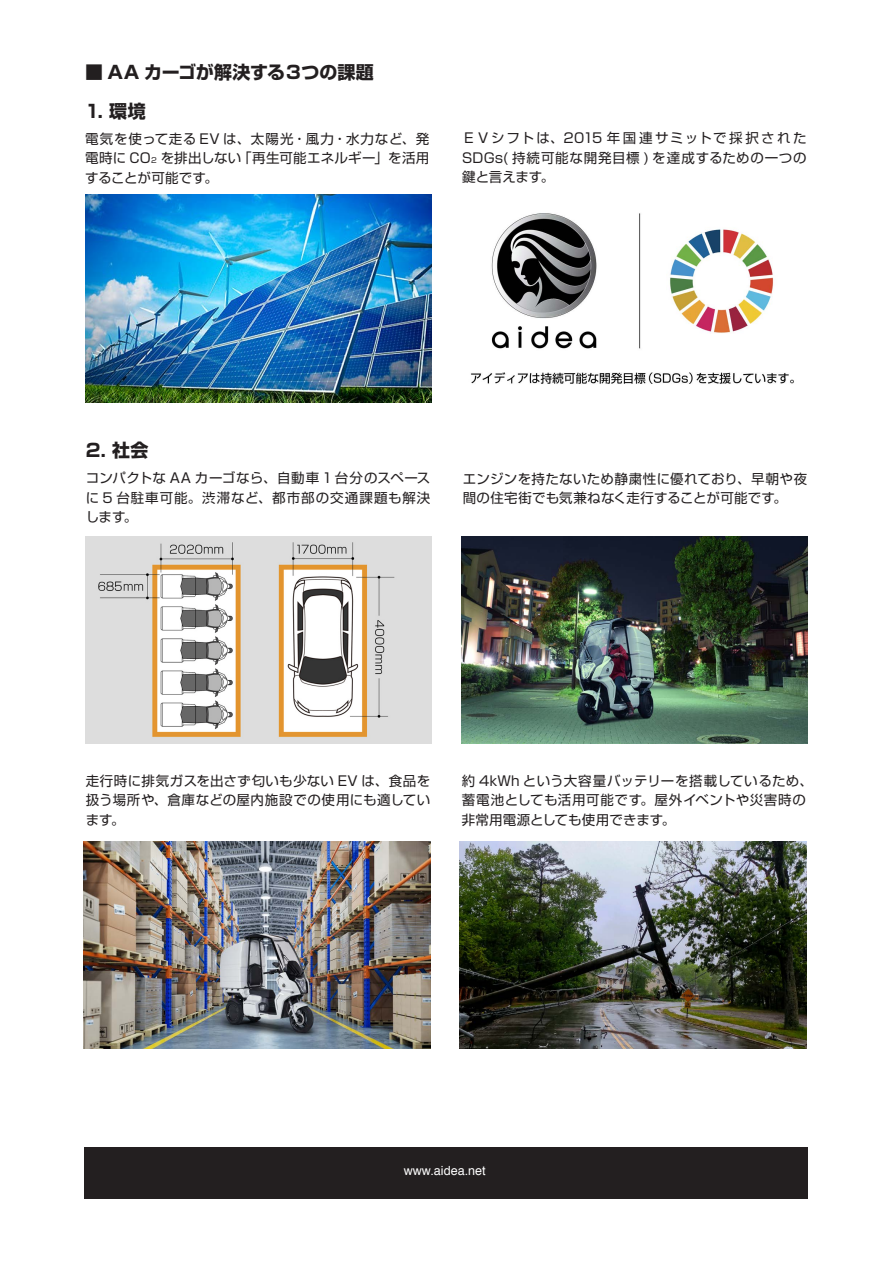
<style>
.page{position:relative;width:893px;height:1263px;background:#fff}
.page>*{position:absolute;margin:0;border:0;box-sizing:border-box;transform-origin:0 0}
.t1{font:700 18px "Shin Go Pro";color:#231f20}
.t2{font:13.5px/19.5px "Shin Go Pro";letter-spacing:.03em;color:#231f20;text-align:justify}
.t3{font:12.6px "Helvetica";color:#fff}
.s1{font-size:7.5px}
</style>
<div class="page">
<div style="left:85px;top:1147px;width:723px;height:52px;background:#231f20"></div>
<img style="left:471px;top:213px;width:323px;height:171px">
<img style="left:85px;top:195px;width:347px;height:207px">
<img style="left:461px;top:537px;width:347px;height:207px">
<img style="left:84px;top:841px;width:347px;height:208px">
<img style="left:460px;top:841px;width:346px;height:208px">
<img style="left:85px;top:537px;width:347px;height:206px">
<p class="t1" style="left:85px;top:58px;width:290px">■ AA カーゴが解決する３つの課題</p>
<p class="t1" style="left:85px;top:97px;width:62px">1. 環境</p>
<p class="t2" style="left:85px;top:127px;width:346px">電気を使って走る EV は、太陽光・風力・水力など、発電時に CO<span class="s1">2</span> を排出しない「再生可能エネルギー」を活用することが可能です。</p>
<p class="t2" style="left:462px;top:127px;width:346px">ＥＶシフトは、2015 年国連サミットで採択されたSDGs( 持続可能な開発目標 ) を達成するための一つの鍵と言えます。</p>
<p class="t1" style="left:86px;top:436px;width:64px">2. 社会</p>
<p class="t2" style="left:86px;top:467px;width:346px">コンパクトな AA カーゴなら、自動車 1 台分のスペースに 5 台駐車可能。渋滞など、都市部の交通課題も解決します。</p>
<p class="t2" style="left:463px;top:467px;width:346px">エンジンを持たないため静粛性に優れており、早朝や夜間の住宅街でも気兼ねなく走行することが可能です。</p>
<p class="t2" style="left:86px;top:769px;width:346px">走行時に排気ガスを出さず匂いも少ない EV は、食品を扱う場所や、倉庫などの屋内施設での使用にも適しています。</p>
<p class="t2" style="left:462px;top:769px;width:353px;text-align:left">約 4kWh という大容量バッテリーを搭載しているため、蓄電池としても活用可能です。屋外イベントや災害時の非常用電源としても使用できます。</p>
<p class="t3" style="left:404px;top:1161px;width:83px">www.aidea.net</p>
</div>
